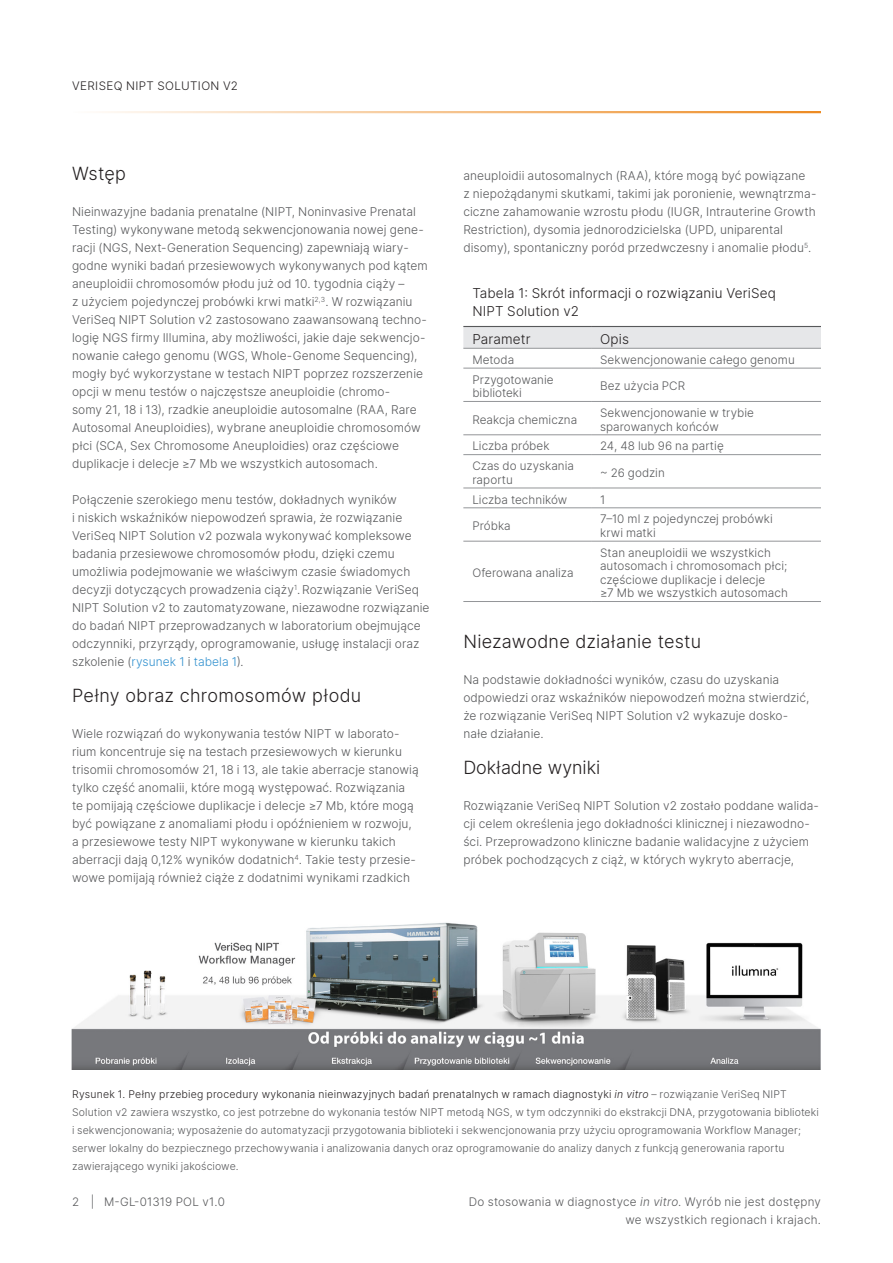
<style>
.page{position:relative;width:893px;height:1263px;background:#fff}
.page>*{position:absolute;margin:0;border:0;box-sizing:border-box;transform-origin:0 0}
.A-Head{font:300 18px "Inter";letter-spacing:.015em;color:#231f20}
.B-Head{font:300 18px "Inter";color:#231f20}
.Header_Row_A_Left{font:300 13.5px/18px "Inter";letter-spacing:.01em;color:#231f20}
.Body_Copy{font:300 12px/18px "Inter";letter-spacing:.005em;color:#57585a}
.Body_Row_Left_Alig{font:300 11.7px/13.5px "Inter";letter-spacing:.005em;color:#57585a}
.zz_For_Research_Only{font:300 11.7px/18px "Inter";letter-spacing:.02em;color:#57585a;text-align:right}
.zz_Master_Header{font:300 11.7px "Inter";letter-spacing:.035em;color:#231f20}
.zz_Pub_Number{font:300 11.7px "Inter";letter-spacing:.02em;color:#57585a}
.zz_Master_Footer{font:300 11.7px "Inter";color:#57585a}
.Figure_Caption{font:300 10.5px/18px "Inter";letter-spacing:.01em;color:#57585a}
.s1{color:#3191cf}
.s2{font-style:italic}
.s3{color:#231f20}
.s4{font-style:italic;color:#231f20}
</style>
<div class="page">
<hr style="left:72px;top:111px;width:749px;height:2px;background:#ed8b22">
<svg style="left:463px;top:327px;width:358px;height:21px;background:#e4e5e7"></svg>
<hr style="left:463px;top:368px;width:128px;height:1px;background:#939598">
<hr style="left:591px;top:368px;width:230px;height:1px;background:#939598">
<hr style="left:463px;top:401px;width:128px;height:1px;background:#939598">
<hr style="left:591px;top:401px;width:230px;height:1px;background:#939598">
<hr style="left:463px;top:434px;width:128px;height:1px;background:#939598">
<hr style="left:591px;top:434px;width:230px;height:1px;background:#939598">
<hr style="left:463px;top:454px;width:128px;height:1px;background:#939598">
<hr style="left:591px;top:454px;width:230px;height:1px;background:#939598">
<hr style="left:463px;top:488px;width:128px;height:1px;background:#939598">
<hr style="left:591px;top:488px;width:230px;height:1px;background:#939598">
<hr style="left:463px;top:507px;width:128px;height:1px;background:#939598">
<hr style="left:591px;top:507px;width:230px;height:1px;background:#939598">
<hr style="left:463px;top:541px;width:128px;height:1px;background:#939598">
<hr style="left:591px;top:541px;width:230px;height:1px;background:#939598">
<hr style="left:463px;top:601px;width:128px;height:1px;background:#939598">
<hr style="left:591px;top:601px;width:230px;height:1px;background:#939598">
<hr style="left:463px;top:348px;width:128px;height:1px;background:#939598">
<hr style="left:591px;top:348px;width:230px;height:1px;background:#939598">
<hr style="left:463px;top:326px;width:128px;height:1px;background:#57585a">
<hr style="left:591px;top:326px;width:230px;height:1px;background:#57585a">
<img style="left:72px;top:922px;width:749px;height:147px">
<p class="zz_Master_Header" style="left:72px;top:77px;width:167px">VERISEQ NIPT SOLUTION V2</p>
<p class="A-Head" style="left:72px;top:161px;width:55px">Wstęp</p>
<p class="Body_Copy" style="left:72px;top:202px;width:357px">Nieinwazyjne badania prenatalne (NIPT, Noninvasive Prenatal Testing) wykonywane metodą sekwencjonowania nowej gene&shy;racji (NGS, Next-Generation Sequencing) zapewniają wiary&shy;godne wyniki badań przesiewowych wykonywanych pod kątem aneuploidii chromosomów płodu już od 10. tygodnia ciąży –<br>z użyciem pojedynczej probówki krwi matki<sup>2,3</sup>. W rozwiązaniu VeriSeq NIPT Solution v2 zastosowano zaawansowaną techno&shy;logię NGS firmy Illumina, aby możliwości, jakie daje sekwencjo&shy;nowanie całego genomu (WGS, Whole-Genome Sequencing), mogły być wykorzystane w testach NIPT poprzez rozszerzenie opcji w menu testów o najczęstsze aneuploidie (chromo-<br>somy 21, 18 i 13), rzadkie aneuploidie autosomalne (RAA, Rare Autosomal Aneuploidies), wybrane aneuploidie chromosomów płci (SCA, Sex Chromosome Aneuploidies) oraz częściowe duplikacje i delecje ≥7 Mb we wszystkich autosomach.</p>
<p class="Body_Copy" style="left:72px;top:490px;width:359px">Połączenie szerokiego menu testów, dokładnych wyników<br>i niskich wskaźników niepowodzeń sprawia, że rozwiązanie VeriSeq NIPT Solution v2 pozwala wykonywać kompleksowe badania przesiewowe chromosomów płodu, dzięki czemu umożliwia podejmowanie we właściwym czasie świadomych decyzji dotyczących prowadzenia ciąży<sup>1</sup>.Rozwiązanie VeriSeq NIPT Solution v2 to zautomatyzowane, niezawodne rozwiązanie do badań NIPT przeprowadzanych w laboratorium obejmujące odczynniki, przyrządy, oprogramowanie, usługę instalacji oraz szkolenie (<span class="s1">rysunek 1</span> i <span class="s1">tabela 1</span>)<span class="s2">.</span></p>
<p class="A-Head" style="left:72px;top:683px;width:291px">Pełny obraz chromosomów płodu</p>
<p class="Body_Copy" style="left:72px;top:724px;width:348px">Wiele rozwiązań do wykonywania testów NIPT w laborato&shy;rium koncentruje się na testach przesiewowych w kierunku trisomii chromosomów 21, 18 i 13, ale takie aberracje stanowią tylko część anomalii, które mogą występować. Rozwiązania te pomijają częściowe duplikacje i delecje ≥7 Mb, które mogą być powiązane z anomaliami płodu i opóźnieniem w rozwoju, a przesiewowe testy NIPT wykonywane w kierunku takich aberracji dają 0,12% wyników dodatnich<sup>4</sup>. Takie testy przesie&shy;wowe pomijają również ciąże z dodatnimi wynikami rzadkich</p>
<p class="Body_Copy" style="left:463px;top:166px;width:355px">aneuploidii autosomalnych (RAA), które mogą być powiązane<br>z niepożądanymi skutkami, takimi jak poronienie, wewnątrzma&shy;ciczne zahamowanie wzrostu płodu (IUGR, Intrauterine Growth Restriction), dysomia jednorodzicielska (UPD, uniparental disomy), spontaniczny poród przedwczesny i anomalie płodu<sup>5</sup>.</p>
<p class="Header_Row_A_Left" style="left:472px;top:284px;width:305px">Tabela 1: Skrót informacji o rozwiązaniu VeriSeq<br>NIPT Solution v2</p>
<p class="Header_Row_A_Left" style="left:472px;top:330px;width:60px">Parametr</p>
<p class="Header_Row_A_Left" style="left:600px;top:330px;width:30px">Opis</p>
<p class="Body_Row_Left_Alig" style="left:472px;top:353px;width:43px">Metoda</p>
<p class="Body_Row_Left_Alig" style="left:600px;top:353px;width:196px">Sekwencjonowanie całego genomu</p>
<p class="Body_Row_Left_Alig" style="left:472px;top:373px;width:83px">Przygotowanie biblioteki</p>
<p class="Body_Row_Left_Alig" style="left:600px;top:379px;width:87px">Bez użycia PCR</p>
<p class="Body_Row_Left_Alig" style="left:472px;top:413px;width:106px">Reakcja chemiczna</p>
<p class="Body_Row_Left_Alig" style="left:600px;top:406px;width:155px">Sekwencjonowanie w trybie sparowanych końców</p>
<p class="Body_Row_Left_Alig" style="left:472px;top:439px;width:79px">Liczba próbek</p>
<p class="Body_Row_Left_Alig" style="left:600px;top:439px;width:125px">24, 48 lub 96 na partię</p>
<p class="Body_Row_Left_Alig" style="left:472px;top:459px;width:103px">Czas do uzyskania raportu</p>
<p class="Body_Row_Left_Alig" style="left:600px;top:466px;width:66px">~ 26 godzin</p>
<p class="Body_Row_Left_Alig" style="left:472px;top:492px;width:96px">Liczba techników</p>
<p class="Body_Row_Left_Alig" style="left:600px;top:492px;width:7px">1</p>
<p class="Body_Row_Left_Alig" style="left:472px;top:519px;width:40px">Próbka</p>
<p class="Body_Row_Left_Alig" style="left:600px;top:512px;width:174px">7–10 ml z pojedynczej probówki krwi matki</p>
<p class="Body_Row_Left_Alig" style="left:472px;top:566px;width:103px">Oferowana analiza</p>
<p class="Body_Row_Left_Alig" style="left:600px;top:546px;width:189px">Stan aneuploidii we wszystkich autosomach i chromosomach płci; częściowe duplikacje i delecje<br>≥7 Mb we wszystkich autosomach</p>
<p class="A-Head" style="left:463px;top:629px;width:239px">Niezawodne działanie testu</p>
<p class="Body_Copy" style="left:463px;top:670px;width:347px">Na podstawie dokładności wyników, czasu do uzyskania odpowiedzi oraz wskaźników niepowodzeń można stwierdzić, że rozwiązanie VeriSeq NIPT Solution v2 wykazuje dosko&shy;nałe działanie.</p>
<p class="B-Head" style="left:463px;top:755px;width:139px">Dokładne wyniki</p>
<p class="Body_Copy" style="left:463px;top:796px;width:357px">Rozwiązanie VeriSeq NIPT Solution v2 zostało poddane walida&shy;cji celem określenia jego dokładności klinicznej i niezawodno&shy;ści. Przeprowadzono kliniczne badanie walidacyjne z użyciem próbek pochodzących z ciąż, w których wykryto aberracje,</p>
<p class="Figure_Caption" style="left:72px;top:1085px;width:748px"><span class="s3">Rysunek 1. Pełny przebieg procedury wykonania nieinwazyjnych badań prenatalnych w ramach diagnostyki</span> <span class="s4">in vitro</span> – rozwiązanie VeriSeq NIPT Solution v2 zawiera wszystko, co jest potrzebne do wykonania testów NIPT metodą NGS, w tym odczynniki do ekstrakcji DNA, przygotowania biblioteki i sekwencjonowania; wyposażenie do automatyzacji przygotowania biblioteki i sekwencjonowania przy użyciu oprogramowania Workflow Manager; serwer lokalny do bezpiecznego przechowywania i analizowania danych oraz oprogramowanie do analizy danych z funkcją generowania raportu zawierającego wyniki jakościowe.</p>
<p class="zz_Master_Footer" style="left:72px;top:1193px;width:24px">2 |</p>
<p class="zz_For_Research_Only" style="left:469px;top:1193px;width:354px">Do stosowania w diagnostyce <span class="s2">in vitro</span>. Wyrób nie jest dostępny we wszystkich regionach i krajach.</p>
<p class="zz_Pub_Number" style="left:104px;top:1193px;width:122px">M-GL-01319 POL v1.0</p>
</div>
